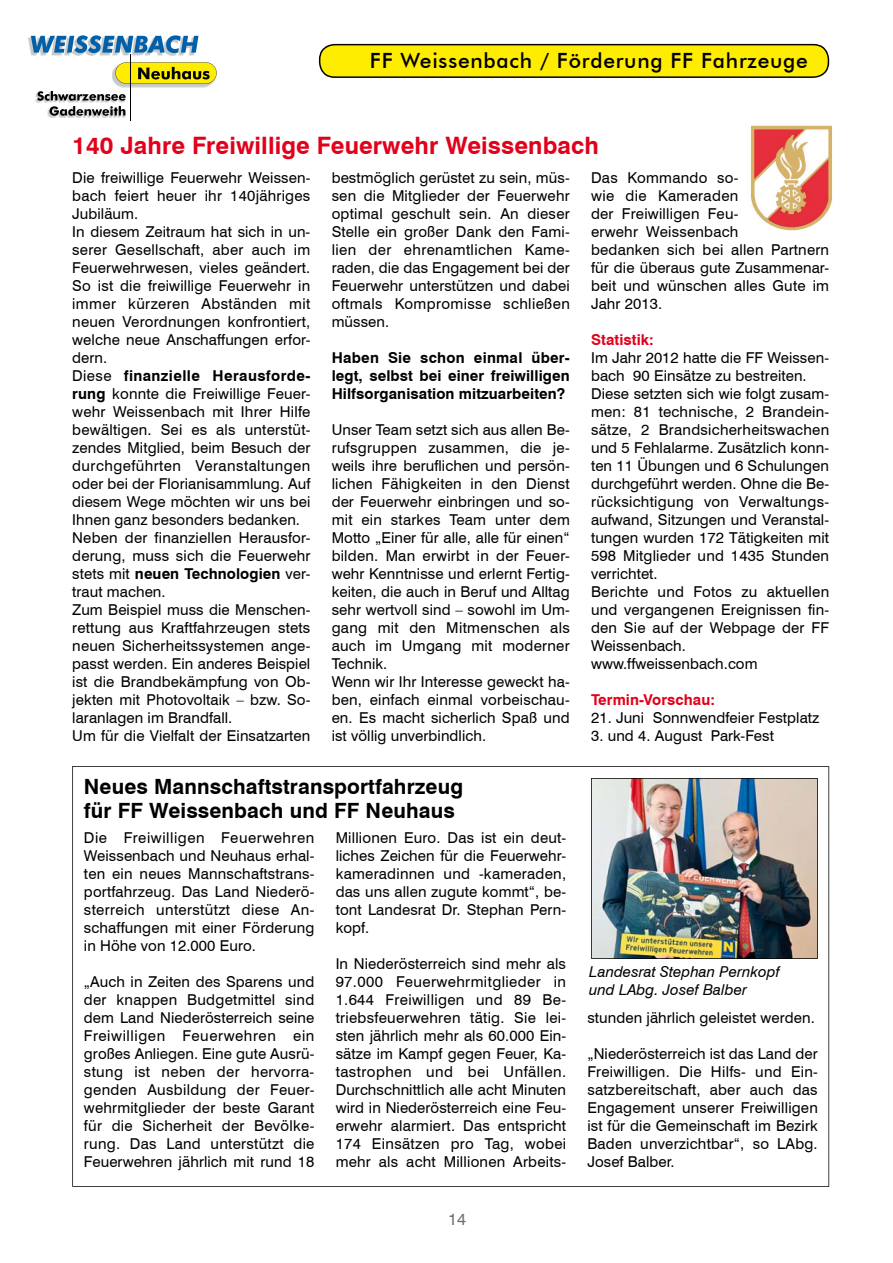
<style>
.page{position:relative;width:893px;height:1263px;background:#fff}
.page>*{position:absolute;margin:0;border:0;box-sizing:border-box;transform-origin:0 0}
.t1{font:700 24px "Swiss 721 BT";letter-spacing:.005em;color:#e2001a}
.t2{font:700 21px/24px "Swiss 721 BT";letter-spacing:.005em;color:#000}
.t3{font:500 21px "Futura BT";letter-spacing:.035em;color:#000}
.t4{font:16.5px "Swiss 721 BT";color:#707172}
.t5{font:15px/18px "Swiss 721 BT";letter-spacing:.005em;color:#000;text-align:justify}
.t6{font:700 15px/18px "Swiss 721 BT";letter-spacing:.005em;color:#000;text-align:justify}
.t7{font:italic 15px/18px "Swiss 721 BT";letter-spacing:.005em;color:#000}
.t8{font:700 15px "Swiss 721 BT";letter-spacing:.005em;color:#e2001a}
.s1{font-weight:700}
</style>
<div class="page">
<img style="left:28px;top:37px;width:167px;height:19px">
<svg style="left:31px;top:35px;width:167px;height:18px;background:#649ac3"></svg>
<img style="left:35px;top:93px;width:90px;height:25px">
<hr style="left:131px;top:54px;width:1px;height:67px;background:#000">
<svg style="left:37px;top:62px;width:180px;height:54px"></svg>
<svg style="left:319px;top:44px;width:510px;height:34px;background:#e8d803"></svg>
<svg style="left:72px;top:766px;width:757px;height:421px"></svg>
<img style="left:750px;top:125px;width:83px;height:106px">
<img style="left:591px;top:778px;width:227px;height:181px">
<h2 class="t3" style="left:370px;top:48px;width:439px">FF Weissenbach / Förderung FF Fahrzeuge</h2>
<h1 class="t1" style="left:72px;top:129px;width:528px">140 Jahre Freiwillige Feuerwehr Weissenbach</h1>
<p class="t5" style="left:72px;top:168px;width:240px;text-align:left">Die freiwillige Feuerwehr Weissen&shy;bach feiert heuer ihr 140jähriges<br>Jubiläum.<br>In diesem Zeitraum hat sich in un&shy;serer Gesellschaft, aber auch im<br>Feuerwehrwesen, vieles geändert.<br>So ist die freiwillige Feuerwehr in immer kürzeren Abständen mit neuen Verordnungen konfrontiert, welche neue Anschaffungen erfor&shy;dern.<br>Diese <span class="s1">finanzielle Herausforde&shy;rung</span> konnte die Freiwillige Feuer&shy;wehr Weissenbach mit Ihrer Hilfe bewältigen. Sei es als unterstüt&shy;zendes Mitglied, beim Besuch der durchgeführten Veranstaltungen oder bei der Florianisammlung. Auf diesem Wege möchten wir uns bei<br>Ihnen ganz besonders bedanken.<br>Neben der finanziellen Herausfor&shy;derung, muss sich die Feuerwehr stets mit <span class="s1">neuen Technologien</span> ver&shy;traut machen.<br>Zum Beispiel muss die Menschen&shy;rettung aus Kraftfahrzeugen stets neuen Sicherheitssystemen ange&shy;passt werden. Ein anderes Beispiel ist die Brandbekämpfung von Ob&shy;jekten mit Photovoltaik – bzw. So&shy;laranlagen im Brandfall.<br>Um für die Vielfalt der Einsatzarten</p>
<p class="t5" style="left:332px;top:168px;width:240px">bestmöglich gerüstet zu sein, müs&shy;sen die Mitglieder der Feuerwehr optimal geschult sein. An dieser Stelle ein großer Dank den Fami&shy;lien der ehrenamtlichen Kame&shy;raden, die das Engagement bei der Feuerwehr unterstützen und dabei oftmals Kompromisse schließen müssen.</p>
<p class="t6" style="left:332px;top:348px;width:240px">Haben Sie schon einmal über&shy;legt, selbst bei einer freiwilligen Hilfsorganisation mitzuarbeiten?</p>
<p class="t5" style="left:332px;top:420px;width:240px;text-align:left">Unser Team setzt sich aus allen Be&shy;rufsgruppen zusammen, die je&shy;weils ihre beruflichen und persön&shy;lichen Fähigkeiten in den Dienst der Feuerwehr einbringen und so&shy;mit ein starkes Team unter dem<br>Motto „Einer für alle, alle für einen“ bilden. Man erwirbt in der Feuer&shy;wehr Kenntnisse und erlernt Fertig&shy;keiten, die auch in Beruf und Alltag sehr wertvoll sind – sowohl im Um&shy;gang mit den Mitmenschen als auch im Umgang mit moderner<br>Technik.<br>Wenn wir Ihr Interesse geweckt ha&shy;ben, einfach einmal vorbeischau&shy;en. Es macht sicherlich Spaß und ist völlig unverbindlich.</p>
<h2 class="t2" style="left:84px;top:774px;width:381px">Neues Mannschaftstransportfahrzeug für FF Weissenbach und FF Neuhaus</h2>
<p class="t5" style="left:84px;top:828px;width:232px">Die Freiwilligen Feuerwehren Weissenbach und Neuhaus erhal&shy;ten ein neues Mannschaftstrans&shy;portfahrzeug. Das Land Niederö&shy;sterreich unterstützt diese An&shy;schaffungen mit einer Förderung in Höhe von 12.000 Euro.</p>
<p class="t5" style="left:84px;top:972px;width:232px">„Auch in Zeiten des Sparens und der knappen Budgetmittel sind dem Land Niederösterreich seine Freiwilligen Feuerwehren ein großes Anliegen. Eine gute Ausrü&shy;stung ist neben der hervorra&shy;genden Ausbildung der Feuer&shy;wehrmitglieder der beste Garant für die Sicherheit der Bevölke&shy;rung. Das Land unterstützt die Feuerwehren jährlich mit rund 18</p>
<p class="t5" style="left:336px;top:828px;width:232px">Millionen Euro. Das ist ein deut&shy;liches Zeichen für die Feuerwehr&shy;kameradinnen und -kameraden, das uns allen zugute kommt“, be&shy;tont Landesrat Dr. Stephan Pern&shy;kopf.</p>
<p class="t5" style="left:336px;top:954px;width:232px">In Niederösterreich sind mehr als 97.000 Feuerwehrmitglieder in 1.644 Freiwilligen und 89 Be&shy;triebsfeuerwehren tätig. Sie lei&shy;sten jährlich mehr als 60.000 Ein&shy;sätze im Kampf gegen Feuer, Ka&shy;tastrophen und bei Unfällen.<br>Durchschnittlich alle acht Minuten wird in Niederösterreich eine Feu&shy;erwehr alarmiert. Das entspricht 174 Einsätzen pro Tag, wobei mehr als acht Millionen Arbeits-</p>
<p class="t4" style="left:448px;top:1207px;width:20px">14</p>
<p class="t5" style="left:591px;top:168px;width:240px;text-align:left">Das Kommando so-<br>wie die Kameraden<br>der Freiwilligen Feu-<br>erwehr Weissenbach<br>bedanken sich bei allen Partnern für die überaus gute Zusammenar&shy;beit und wünschen alles Gute im<br>Jahr 2013.</p>
<p class="t8" style="left:591px;top:329px;width:64px">Statistik:</p>
<p class="t5" style="left:591px;top:348px;width:240px;text-align:left">Im Jahr 2012 hatte die FF Weissen&shy;bach 90 Einsätze zu bestreiten.<br>Diese setzten sich wie folgt zusam&shy;men: 81 technische, 2 Brandein&shy;sätze, 2 Brandsicherheitswachen und 5 Fehlalarme. Zusätzlich konn&shy;ten 11 Übungen und 6 Schulungen durchgeführt werden. Ohne die Be&shy;rücksichtigung von Verwaltungs&shy;aufwand, Sitzungen und Veranstal&shy;tungen wurden 172 Tätigkeiten mit<br>598 Mitglieder und 1435 Stunden verrichtet.<br>Berichte und Fotos zu aktuellen und vergangenen Ereignissen fin&shy;den Sie auf der Webpage der FF<br>Weissenbach. www.ffweissenbach.com</p>
<p class="t8" style="left:591px;top:689px;width:126px">Termin-Vorschau:</p>
<p class="t5" style="left:591px;top:708px;width:230px">21. Juni Sonnwendfeier Festplatz</p>
<p class="t5" style="left:591px;top:726px;width:184px">3. und 4. August Park-Fest</p>
<p class="t7" style="left:589px;top:963px;width:192px">Landesrat Stephan Pernkopf und LAbg. Josef Balber</p>
<p class="t5" style="left:587px;top:1008px;width:229px">stunden jährlich geleistet werden.</p>
<p class="t5" style="left:587px;top:1044px;width:232px">„Niederösterreich ist das Land der Freiwilligen. Die Hilfs- und Ein&shy;satzbereitschaft, aber auch das Engagement unserer Freiwilligen ist für die Gemeinschaft im Bezirk Baden unverzichtbar“, so LAbg.<br>Josef Balber.</p>
</div>
